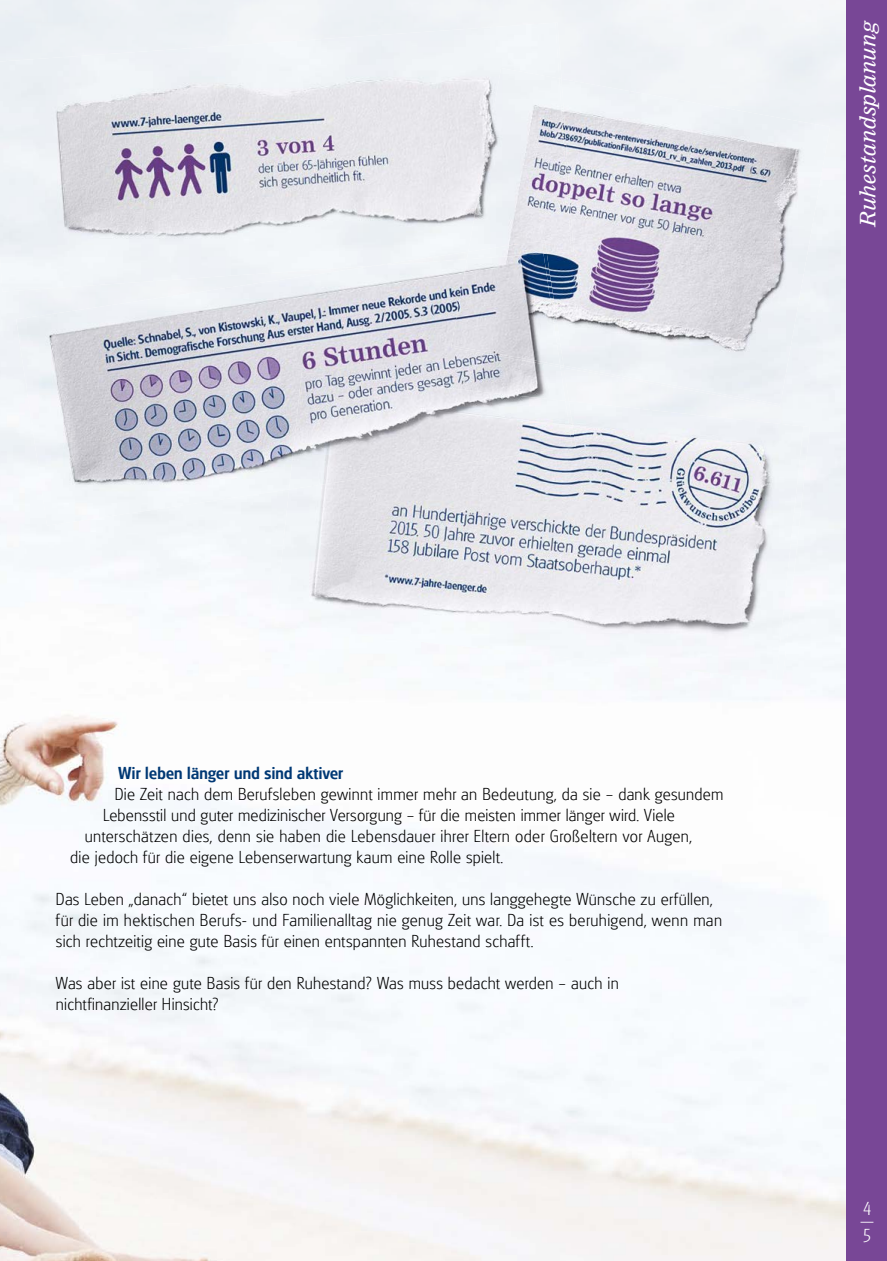
<style>
.page{position:relative;width:887px;height:1261px;background:#fff}
.page>*{position:absolute;margin:0;border:0;box-sizing:border-box;transform-origin:0 0}
.t1{font:italic 21px "Nimrod MT Pro";letter-spacing:.005em;color:#fff}
.t2{font:300 19.5px/15px "Glasgow Pro";color:#fff}
.t3{font:300 18px/21px "Glasgow Pro";letter-spacing:.015em;color:#000}
.t4{font:500 18px "Glasgow Pro";letter-spacing:.015em;color:#003874}
</style>
<div class="page">
<img style="left:0;top:292px;width:25px;height:969px">
<img style="left:25px;top:526px;width:54px;height:735px">
<img style="left:79px;top:526px;width:216px;height:735px">
<div style="left:845px;top:0;width:41px;height:1261px;background:#784796"></div>
<img style="left:0;top:23px;width:559px;height:269px">
<img style="left:563px;top:79px;width:266px;height:325px">
<img style="left:571px;top:78px;width:2px;height:176px">
<img style="left:468px;top:68px;width:103px;height:186px">
<img style="left:274px;top:401px;width:529px;height:279px">
<img style="left:375px;top:252px;width:91px;height:7px">
<img style="left:565px;top:367px;width:3px;height:5px">
<img style="left:541px;top:240px;width:5px;height:14px">
<img style="left:572px;top:401px;width:3px;height:46px">
<img style="left:16px;top:259px;width:549px;height:267px">
<img style="left:375px;top:259px;width:76px;height:7px">
<img style="left:451px;top:254px;width:109px;height:111px">
<img style="left:466px;top:241px;width:77px;height:18px">
<img style="left:289px;top:372px;width:283px;height:117px">
<p class="t1" style="left:853px;top:227px;width:208px;rotate:-90deg">Ruhestandsplanung</p>
<p class="t4" style="left:119px;top:762px;width:226px">Wir leben länger und sind aktiver</p>
<p class="t3" style="left:115px;top:783px;width:610px">Die Zeit nach dem Berufsleben gewinnt immer mehr an Bedeutung, da sie – dank gesundem</p>
<p class="t3" style="left:103px;top:804px;width:573px">Lebensstil und guter medizinischer Versorgung – für die meisten immer länger wird. Viele</p>
<p class="t3" style="left:85px;top:825px;width:608px">unterschätzen dies, denn sie haben die Lebensdauer ihrer Eltern oder Großeltern vor Augen,</p>
<p class="t3" style="left:70px;top:846px;width:434px">die jedoch für die eigene Lebenserwartung kaum eine Rolle spielt.</p>
<p class="t3" style="left:56px;top:888px;width:667px">Das Leben „danach“ bietet uns also noch viele Möglichkeiten, uns langgehegte Wünsche zu erfüllen, für die im hektischen Berufs- und Familienalltag nie genug Zeit war. Da ist es beruhigend, wenn man sich rechtzeitig eine gute Basis für einen entspannten Ruhestand schafft.</p>
<p class="t3" style="left:56px;top:972px;width:564px">Was aber ist eine gute Basis für den Ruhestand? Was muss bedacht werden – auch in nichtfinanzieller Hinsicht?</p>
<p class="t2" style="left:863px;top:1201px;width:9px">4</p>
<p class="t2" style="left:859px;top:1213px;width:16px">—<br>5</p>
</div>
